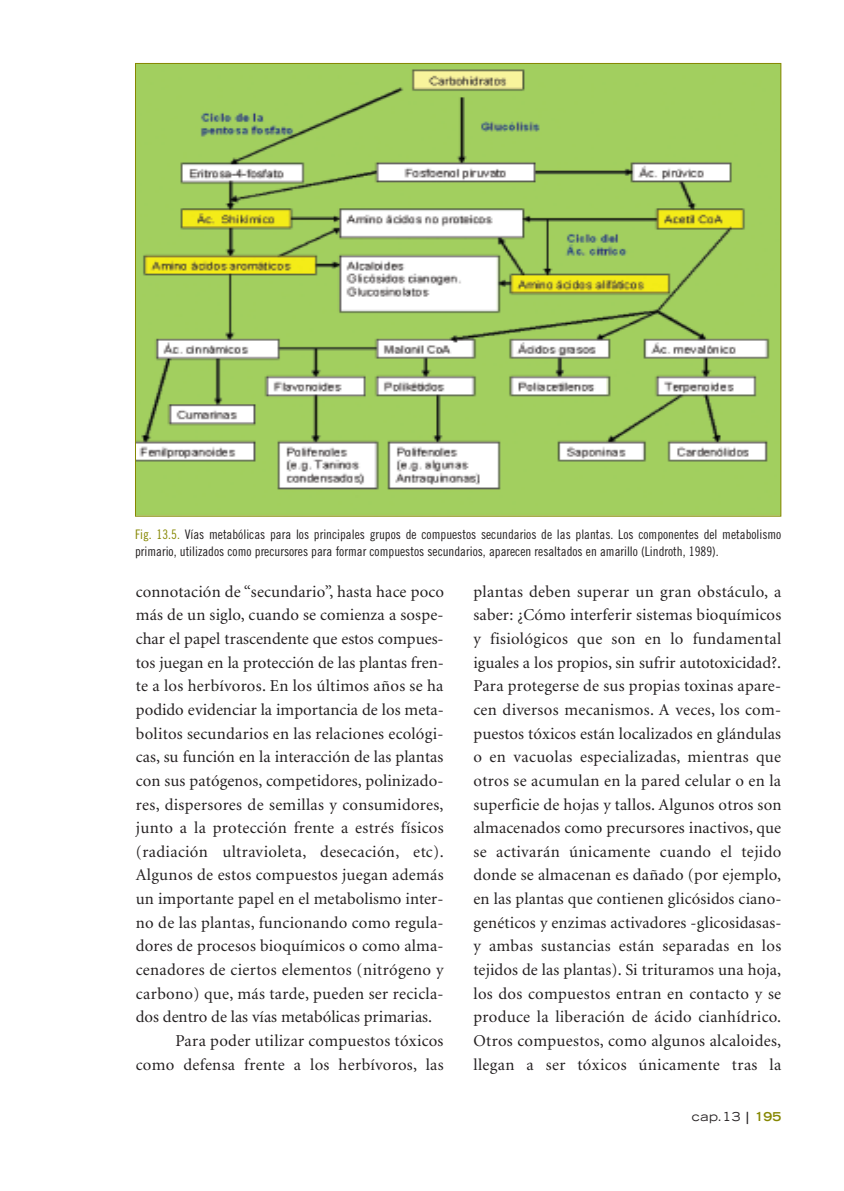
<style>
.page{position:relative;width:844px;height:1191px;background:#fff}
.page>*{position:absolute;margin:0;border:0;box-sizing:border-box;transform-origin:0 0}
.t1{font:16.62px/23.6px "Minion";letter-spacing:.01em;color:#231f20;text-align:justify}
.t2{font:13.12px/17.5px "Trade Gothic Cond Eighteen";color:#231f20}
.t3{font:expanded 12.25px "Trade Gothic LH";color:#231f20}
.s1{color:#868702}
.s2{font-weight:700}
.s3{font-weight:700;color:#868702}
</style>
<div class="page">
<img style="left:137px;top:65px;width:642px;height:449px">
<p class="t2" style="left:135px;top:526px;width:647px"><span class="s1">Fig. 13.5.</span> Vías metabólicas para los principales grupos de compuestos secundarios de las plantas. Los componentes del metabolismo primario, utilizados como precursores para formar compuestos secundarios, aparecen resaltados en amarillo (Lindroth, 1989).</p>
<p class="t1" style="left:136px;top:581px;width:309px">connotación de “secundario”, hasta hace poco</p>
<p class="t1" style="left:136px;top:604px;width:309px">más de un siglo, cuando se comienza a sospe-</p>
<p class="t1" style="left:136px;top:628px;width:309px">char el papel trascendente que estos compues-</p>
<p class="t1" style="left:136px;top:652px;width:309px">tos juegan en la protección de las plantas fren-</p>
<p class="t1" style="left:136px;top:675px;width:309px">te a los herbívoros. En los últimos años se ha</p>
<p class="t1" style="left:136px;top:699px;width:309px">podido evidenciar la importancia de los meta-</p>
<p class="t1" style="left:136px;top:723px;width:309px">bolitos secundarios en las relaciones ecológi-</p>
<p class="t1" style="left:136px;top:746px;width:309px">cas, su función en la interacción de las plantas</p>
<p class="t1" style="left:136px;top:770px;width:309px">con sus patógenos, competidores, polinizado-</p>
<p class="t1" style="left:136px;top:793px;width:309px">res, dispersores de semillas y consumidores,</p>
<p class="t1" style="left:136px;top:817px;width:309px">junto a la protección frente a estrés físicos</p>
<p class="t1" style="left:136px;top:841px;width:309px">(radiación ultravioleta, desecación, etc).</p>
<p class="t1" style="left:136px;top:864px;width:309px">Algunos de estos compuestos juegan además</p>
<p class="t1" style="left:136px;top:888px;width:309px">un importante papel en el metabolismo inter-</p>
<p class="t1" style="left:136px;top:912px;width:309px">no de las plantas, funcionando como regula-</p>
<p class="t1" style="left:136px;top:935px;width:309px">dores de procesos bioquímicos o como alma-</p>
<p class="t1" style="left:136px;top:959px;width:309px">cenadores de ciertos elementos (nitrógeno y</p>
<p class="t1" style="left:136px;top:982px;width:309px">carbono) que, más tarde, pueden ser recicla-</p>
<p class="t1" style="left:136px;top:1006px;width:298px">dos dentro de las vías metabólicas primarias.</p>
<p class="t1" style="left:175px;top:1030px;width:269px">Para poder utilizar compuestos tóxicos</p>
<p class="t1" style="left:136px;top:1053px;width:309px">como defensa frente a los herbívoros, las</p>
<p class="t1" style="left:473px;top:581px;width:309px">plantas deben superar un gran obstáculo, a saber: ¿Cómo interferir sistemas bioquímicos y fisiológicos que son en lo fundamental iguales a los propios, sin sufrir autotoxicidad?.<br>Para protegerse de sus propias toxinas apare&shy;cen diversos mecanismos. A veces, los com&shy;puestos tóxicos están localizados en glándulas o en vacuolas especializadas, mientras que otros se acumulan en la pared celular o en la superficie de hojas y tallos. Algunos otros son almacenados como precursores inactivos, que se activarán únicamente cuando el tejido donde se almacenan es dañado (por ejemplo, en las plantas que contienen glicósidos ciano&shy;genéticos y enzimas activadores -glicosidasas&shy;y ambas sustancias están separadas en los tejidos de las plantas). Si trituramos una hoja, los dos compuestos entran en contacto y se produce la liberación de ácido cianhídrico.<br>Otros compuestos, como algunos alcaloides, llegan a ser tóxicos únicamente tras la</p>
<p class="t3" style="left:691px;top:1111px;width:91px">cap.13 <span class="s2">|</span> <span class="s3">195</span></p>
</div>
